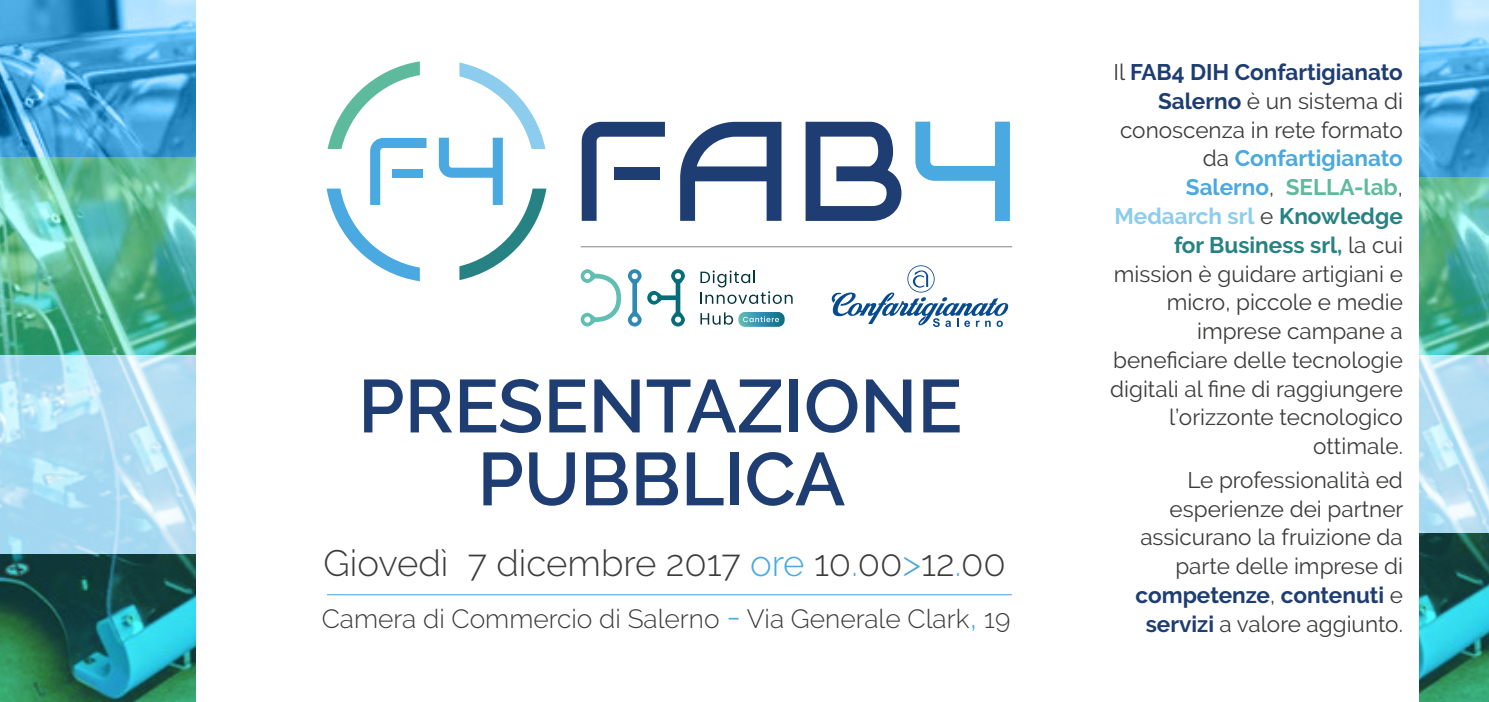
<style>
.page{position:relative;width:1489px;height:702px;background:#fff}
.page>*{position:absolute;margin:0;border:0;box-sizing:border-box;transform-origin:0 0}
.t1{font:600 74.5px/72.8px "Raleway";color:#1e3d72;text-align:center}
.t2{font:300 36.5px "Raleway";color:#3c3c3b}
.t3{font:300 26.25px "Raleway";color:#3c3c3b}
.t4{font:22.5px/28.8px "Raleway";color:#3c3c3b;text-align:right}
.s1{color:#49a9e0}
.s2{font-size:34.25px;color:#49a9e0}
.s3{font-weight:700;color:#1e3d72}
.s4{font-weight:700;color:#49a9e0}
.s5{font-weight:700;color:#5eba9d}
.s6{font-weight:700;color:#8ccded}
.s7{font-weight:700;color:#268283}
</style>
<div class="page">
<svg style="left:1419px;top:0;width:69px;height:177px;background:#63b4e4"></svg>
<svg style="left:1419px;top:177px;width:69px;height:178px;background:#54b395"></svg>
<svg style="left:1419px;top:355px;width:69px;height:177px;background:#bee3f4"></svg>
<svg style="left:1419px;top:532px;width:69px;height:170px;background:#23847e"></svg>
<svg style="left:0;top:0;width:195px;height:157px;background:#4ca5d9"></svg>
<svg style="left:0;top:157px;width:195px;height:198px;background:#5dbb9c"></svg>
<svg style="left:0;top:355px;width:195px;height:198px;background:#b4e0f4"></svg>
<svg style="left:0;top:553px;width:195px;height:149px;background:#1f6f68"></svg>
<svg style="left:700px;top:270px;width:92px;height:34px"></svg>
<svg style="left:580px;top:269px;width:41px;height:57px"></svg>
<svg style="left:647px;top:269px;width:38px;height:57px"></svg>
<svg style="left:628px;top:269px;width:13px;height:57px"></svg>
<svg style="left:700px;top:312px;width:84px;height:15px"></svg>
<svg style="left:831px;top:265px;width:177px;height:62px"></svg>
<hr style="left:580px;top:246px;width:432px;height:1px;background:#9d9d9c">
<svg style="left:581px;top:122px;width:84px;height:99px"></svg>
<div style="left:614px;top:167px;width:45px;height:13px;background:#1e3d72"></div>
<svg style="left:680px;top:122px;width:101px;height:99px"></svg>
<svg style="left:805px;top:122px;width:96px;height:99px"></svg>
<svg style="left:915px;top:122px;width:94px;height:99px"></svg>
<svg style="left:326px;top:61px;width:100px;height:220px"></svg>
<svg style="left:439px;top:62px;width:107px;height:218px"></svg>
<hr style="left:327px;top:594px;width:684px;height:1px;background:#49a9e0">
<h1 class="t1" style="left:358px;top:370px;width:605px">PRESENTAZIONE<br>PUBBLICA</h1>
<h2 class="t2" style="left:323px;top:542px;width:683px">Giovedì 7 dicembre 2017 <span class="s1">ore</span> 10<span class="s1">.</span>00<span class="s1">&gt;</span>12<span class="s1">.</span>00</h2>
<p class="t3" style="left:322px;top:603px;width:690px">Camera di Commercio di Salerno <span class="s2">-</span> Via Generale Clark<span class="s2">,</span> 19</p>
<p class="t4" style="left:1110px;top:58px;width:294px">Il <span class="s3">FAB4 DIH Confartigianato<br>Salerno</span> è un sistema di conoscenza in rete formato da <span class="s4">Confartigianato<br>Salerno</span>, <span class="s5">SELLA-lab</span>,<br><span class="s6">Medaarch srl</span> e <span class="s7">Knowledge for Business srl,</span> la cui mission è guidare artigiani e micro, piccole e medie imprese campane a beneficiare delle tecnologie digitali al fine di raggiungere l’orizzonte tecnologico ottimale.</p>
<p class="t4" style="left:1135px;top:465px;width:269px">Le professionalità ed esperienze dei partner assicurano la fruizione da parte delle imprese di <span class="s3">competenze</span>, <span class="s3">contenuti</span> e <span class="s3">servizi</span> a valore aggiunto.</p>
</div>
